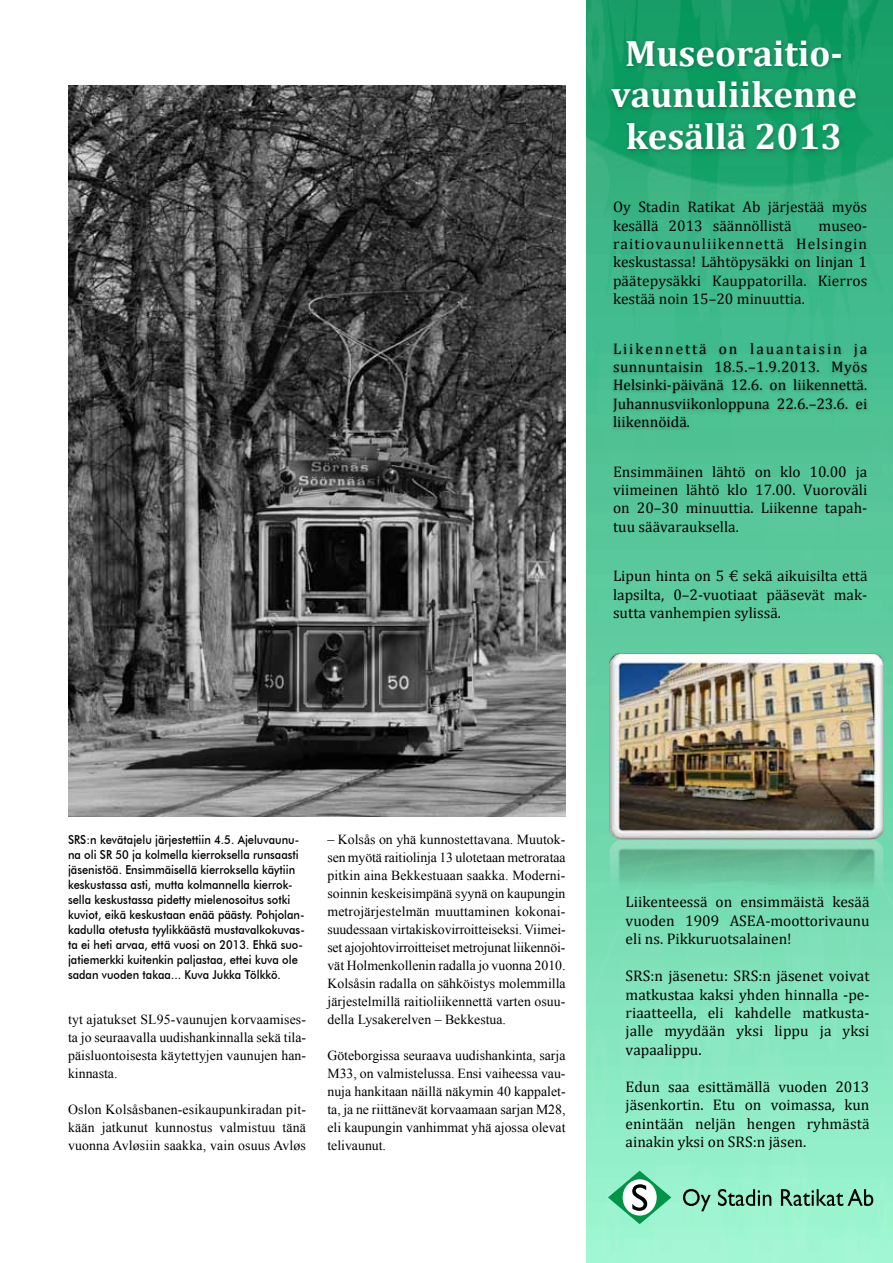
<style>
.page{position:relative;width:893px;height:1263px;background:#fff}
.page>*{position:absolute;margin:0;border:0;box-sizing:border-box;transform-origin:0 0}
.t1{font:700 36.9px/41.5px "Cambria";color:#fff;text-align:center}
.t2{font:15.3px/18.5px "Cambria";color:#000;text-align:justify}
.t3{font:13.8px/18px "Times New Roman";letter-spacing:.005em;color:#000;text-align:justify}
.t4{font:500 12.3px/15px "Futura BT";color:#000;scale:.9 1}
</style>
<div class="page">
<img style="left:68px;top:85px;width:498px;height:731px">
<img style="left:587px;top:0;width:306px;height:1263px">
<img style="left:615px;top:21px;width:238px;height:42px">
<img style="left:601px;top:63px;width:266px;height:63px">
<img style="left:615px;top:104px;width:238px;height:63px">
<svg style="left:608px;top:1171px;width:63px;height:53px"></svg>
<svg style="left:683px;top:1189px;width:28px;height:22px"></svg>
<svg style="left:718px;top:1189px;width:53px;height:17px"></svg>
<svg style="left:781px;top:1189px;width:92px;height:17px;background:#67a38a"></svg>
<div style="left:606px;top:301px;width:269px;height:49px;background:#44bb8f"></div>
<img style="left:606px;top:350px;width:269px;height:18px">
<img style="left:606px;top:368px;width:269px;height:19px">
<img style="left:606px;top:387px;width:270px;height:33px">
<img style="left:606px;top:405px;width:92px;height:34px">
<img style="left:607px;top:652px;width:278px;height:376px">
<h1 class="t1" style="left:611px;top:31px;width:247px">Museoraitio--‐ vaunuliikenne kesällä 2013</h1>
<p class="t2" style="left:613px;top:198px;width:256px">Oy Stadin Ratikat Ab järjestää myös kesällä 2013 säännöllistä</p>
<p class="t2" style="left:613px;top:216px;width:256px;text-indent:206px">museo--‐ raitiovaunuliikennettä Helsingin keskustassa! Lähtöpysäkki on linjan 1 päätepysäkki Kauppatorilla. Kierros kestää noin 15–20 minuuttia.</p>
<p class="t2" style="left:613px;top:339px;width:256px">Liikennettä on lauantaisin ja sunnuntaisin 18.5.–1.9.2013. Myös Helsinki--‐päivänä 12.6. on liikennettä.<br>Juhannusviikonloppuna 22.6.–23.6. ei liikennöidä.</p>
<p class="t2" style="left:613px;top:462px;width:256px">Ensimmäinen lähtö on klo 10.00 ja viimeinen lähtö klo 17.00. Vuoroväli on 20–30 minuuttia. Liikenne tapah--‐ tuu säävarauksella.</p>
<p class="t2" style="left:613px;top:567px;width:256px">Lipun hinta on 5 € sekä aikuisilta että lapsilta, 0–2--‐vuotiaat pääsevät mak--‐ sutta vanhempien sylissä.</p>
<p class="t4" style="left:68px;top:831px;width:265px">SRS:n kevätajelu järjestettiin 4.5. Ajeluvaunu&shy;na oli SR 50 ja kolmella kierroksella runsaasti jäsenistöä. Ensimmäisellä kierroksella käytiin keskustassa asti, mutta kolmannella kierrok&shy;sella keskustassa pidetty mielenosoitus sotki kuviot, eikä keskustaan enää päästy. Pohjolan&shy;kadulla otetusta tyylikkäästä mustavalkokuvas&shy;ta ei heti arvaa, että vuosi on 2013. Ehkä suo&shy;jatiemerkki kuitenkin paljastaa, ettei kuva ole sadan vuoden takaa... Kuva Jukka Tölkkö.</p>
<p class="t3" style="left:68px;top:1010px;width:240px">tyt ajatukset SL95-vaunujen korvaamises&shy;ta jo seuraavalla uudishankinnalla sekä tila&shy;päisluontoisesta käytettyjen vaunujen han&shy;kinnasta.</p>
<p class="t3" style="left:68px;top:1100px;width:240px">Oslon Kolsåsbanen-esikaupunkiradan pit&shy;kään jatkunut kunnostus valmistuu tänä vuonna Avløsiin saakka, vain osuus Avløs</p>
<p class="t3" style="left:327px;top:830px;width:240px">– Kolsås on yhä kunnostettavana. Muutok&shy;sen myötä raitiolinja 13 ulotetaan metrorataa pitkin aina Bekkestuaan saakka. Moderni&shy;soinnin keskeisimpänä syynä on kaupungin metrojärjestelmän muuttaminen kokonai&shy;suudessaan virtakiskovirroitteiseksi. Viimei&shy;set ajojohtovirroitteiset metrojunat liikennöi&shy;vät Holmenkollenin radalla jo vuonna 2010.<br>Kolsåsin radalla on sähköistys molemmilla järjestelmillä raitioliikennettä varten osuu&shy;della Lysakerelven – Bekkestua.</p>
<p class="t3" style="left:327px;top:1046px;width:240px">Göteborgissa seuraava uudishankinta, sarja M33, on valmistelussa. Ensi vaiheessa vau&shy;nuja hankitaan näillä näkymin 40 kappalet&shy;ta, ja ne riittänevät korvaamaan sarjan M28, eli kaupungin vanhimmat yhä ajossa olevat telivaunut.</p>
<p class="t2" style="left:626px;top:893px;width:245px">Liikenteessä on ensimmäistä kesää vuoden 1909 ASEA--‐moottorivaunu eli ns. Pikkuruotsalainen!</p>
<p class="t2" style="left:626px;top:966px;width:245px">SRS:n jäsenetu: SRS:n jäsenet voivat matkustaa kaksi yhden hinnalla --‐pe--‐ riaatteella, eli kahdelle matkusta--‐ jalle myydään yksi lippu ja yksi vapaalippu.</p>
<p class="t2" style="left:626px;top:1077px;width:245px">Edun saa esittämällä vuoden 2013 jäsenkortin. Etu on voimassa, kun enintään neljän hengen ryhmästä ainakin yksi on SRS:n jäsen.</p>
</div>
